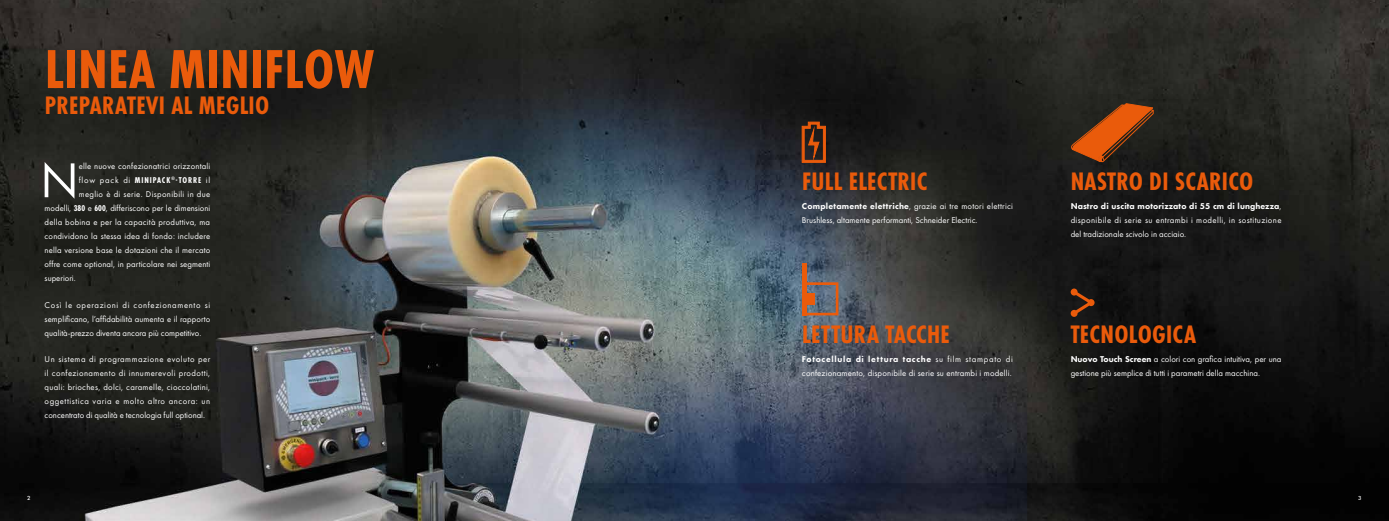
<style>
.page{position:relative;width:1389px;height:521px;background:#fff}
.page>*{position:absolute;margin:0;border:0;box-sizing:border-box;transform-origin:0 0}
.t1{font:700 56.88px "Futura PT Cond";letter-spacing:.01em;color:#ea5b0b}
.t2{font:50.75px "Futura PT";color:#fff}
.t3{font:700 26.25px "Futura PT Cond";letter-spacing:.01em;color:#ea5b0b}
.t4{font:8.75px/14px "Futura PT";color:#fff;text-align:justify}
.t5{font:8.75px/14px "Futura PT";letter-spacing:.02em;color:#fff}
.t6{font:700 8.75px "Futura PT Cond";letter-spacing:.1em;color:#fff}
.t7{font:500 6.12px "Futura PT";color:#fff}
.s1{font-family:"Futura PT";font-weight:400}
.s2{font-family:"Futura PT Cond";font-weight:700}
.s3{font-weight:800}
</style>
<div class="page">
<img style="left:0;top:0;width:1389px;height:521px">
<svg style="left:1071px;top:288px;width:24px;height:29px"></svg>
<svg style="left:802px;top:122px;width:24px;height:41px"></svg>
<svg style="left:1071px;top:103px;width:84px;height:66px;background:#6a3616"></svg>
<hr style="left:802px;top:263px;width:4px;height:52px;background:#ea5b0b">
<div style="left:803px;top:282px;width:35px;height:33px;border:3px solid #ea5b0b"></div>
<div style="left:805px;top:293px;width:10px;height:12px;background:#ea5b0b"></div>
<h1 class="t1" style="left:45px;top:36px;width:331px">LINEA MINIFLOW</h1>
<h3 class="t3" style="left:45px;top:90px;width:226px">PREPARATEVI AL MEGLIO</h3>
<h2 class="t2" style="left:40px;top:150px;width:40px">N</h2>
<p class="t5" style="left:79px;top:159px;width:133px">elle nuove confezionatrici orizzontali</p>
<p class="t6" style="left:79px;top:175px;width:133px"><span class="s1">flow pack di</span> MINIPACK<sup>®</sup>-TORRE <span class="s1">il</span></p>
<p class="t4" style="left:45px;top:187px;width:167px;text-indent:34px">meglio è di serie. Disponibili in due modelli, <span class="s2">380</span> e <span class="s2">600</span>, differiscono per le dimensioni della bobina e per la capacità produttiva, ma condividono la stessa idea di fondo: includere nella versione base le dotazioni che il mercato offre come optional, in particolare nei segmenti superiori.</p>
<p class="t4" style="left:45px;top:298px;width:167px">Così le operazioni di confezionamento si semplificano, l’affidabilità aumenta e il rapporto qualità-prezzo diventa ancora più competitivo.</p>
<p class="t4" style="left:45px;top:352px;width:167px">Un sistema di programmazione evoluto per il confezionamento di innumerevoli prodotti, quali: brioches, dolci, caramelle, cioccolatini, oggettistica varia e molto altro ancora: un concentrato di qualità e tecnologia full optional.</p>
<h3 class="t3" style="left:802px;top:166px;width:127px">FULL ELECTRIC</h3>
<p class="t4" style="left:802px;top:199px;width:212px"><span class="s3">Completamente elettriche</span>, grazie ai tre motori elettrici<br>Brushless, altamente performanti, Schneider Electric.</p>
<h3 class="t3" style="left:802px;top:319px;width:149px">LETTURA TACCHE</h3>
<p class="t5" style="left:802px;top:352px;width:212px"><span class="s3">Fotocellula di lettura tacche</span> su film stampato di confezionamento, disponibile di serie su entrambi i modelli.</p>
<h3 class="t3" style="left:1071px;top:166px;width:184px">NASTRO DI SCARICO</h3>
<p class="t4" style="left:1071px;top:199px;width:212px"><span class="s3">Nastro di uscita motorizzato di 55 cm di lunghezza</span>, disponibile di serie su entrambi i modelli, in sostituzione del tradizionale scivolo in acciaio.</p>
<h3 class="t3" style="left:1071px;top:319px;width:127px">TECNOLOGICA</h3>
<p class="t4" style="left:1071px;top:352px;width:212px"><span class="s3">Nuovo Touch Screen</span> a colori con grafica intuitiva, per una gestione più semplice di tutti i parametri della macchina.</p>
<p class="t7" style="left:27px;top:494px;width:5px">2</p>
<p class="t7" style="left:1358px;top:494px;width:5px">3</p>
</div>
